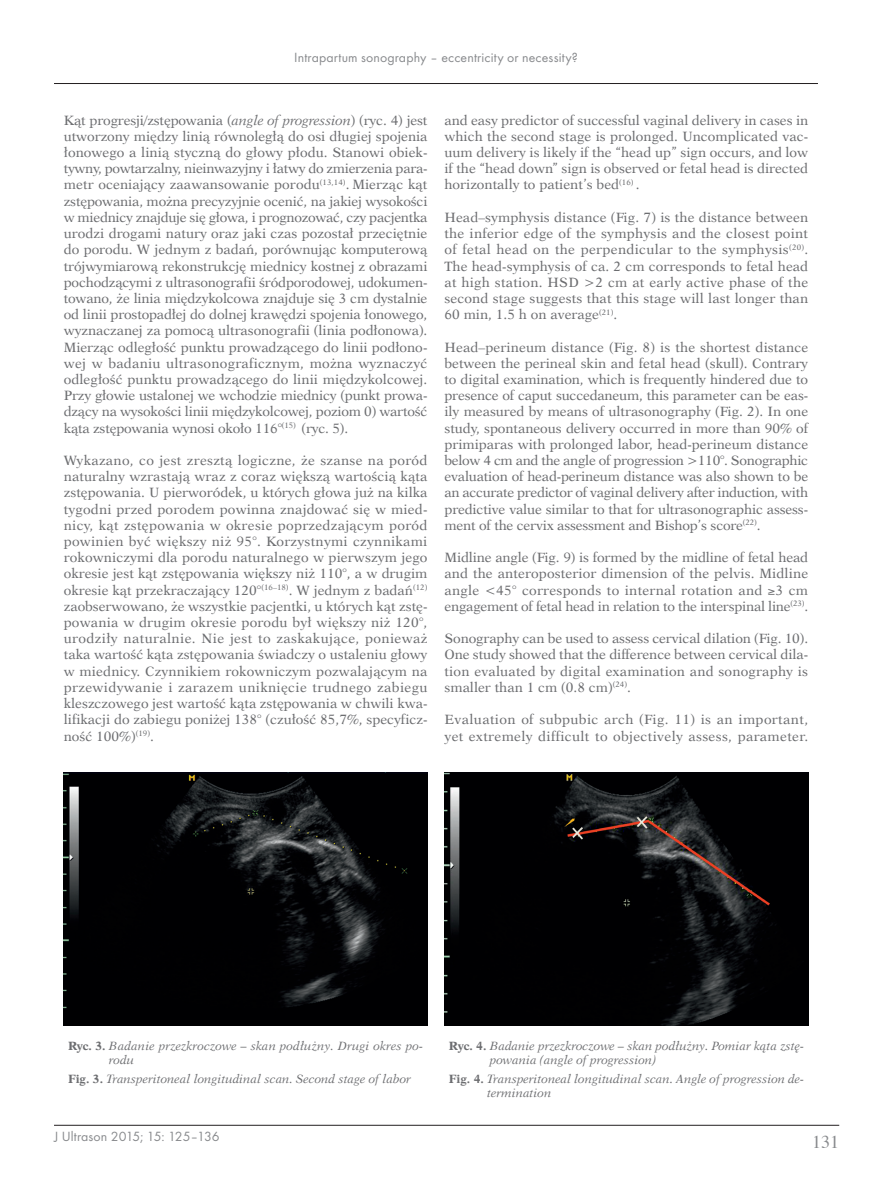
<style>
.page{position:relative;width:872px;height:1191px;background:#fff}
.page>*{position:absolute;margin:0;border:0;box-sizing:border-box;transform-origin:0 0}
.t1{font:18px "Times";color:#888a8d}
.t2{font:13.8px "Futura TCE";letter-spacing:.01em;color:#888a8d}
.t3{font:13.5px/16.2px "Dutch 823 EU";color:#6c6d70;text-align:justify}
.t4{font:13.5px/16.2px "Dutch 823 EU";letter-spacing:.025em;color:#6c6d70}
.t5{font:italic 12px/14.4px "Dutch 823 EU";color:#6c6d70}
.s1{font-style:italic}
.s2{font-weight:700;font-style:normal}
</style>
<div class="page">
<hr style="left:54px;top:1125px;width:785px;height:1px;background:#231f20">
<hr style="left:54px;top:83px;width:764px;height:1px;background:#231f20">
<img style="left:64px;top:772px;width:363px;height:253px">
<img style="left:444px;top:772px;width:364px;height:253px">
<p class="t2" style="left:294px;top:51px;width:285px">Intrapartum sonography – eccentricity or necessity?</p>
<p class="t3" style="left:64px;top:112px;width:365px">Kąt progresji/zstępowania (<span class="s1">angle of progression</span>) (ryc. 4) jest utworzony między linią równoległą do osi długiej spojenia łonowego a linią styczną do głowy płodu. Stanowi obiek&shy;tywny, powtarzalny, nieinwazyjny i łatwy do zmierzenia para&shy;metr oceniający zaawansowanie porodu<sup>(13,14)</sup>. Mierząc kąt zstępowania, można precyzyjnie ocenić, na jakiej wysokości w miednicy znajduje się głowa, i prognozować, czy pacjentka urodzi drogami natury oraz jaki czas pozostał przeciętnie do porodu. W jednym z badań, porównując komputerową trójwymiarową rekonstrukcję miednicy kostnej z obrazami pochodzącymi z ultrasonografii śródporodowej, udokumen&shy;towano, że linia międzykolcowa znajduje się 3 cm dystalnie od linii prostopadłej do dolnej krawędzi spojenia łonowego, wyznaczanej za pomocą ultrasonografii (linia podłonowa).<br>Mierząc odległość punktu prowadzącego do linii podłono&shy;wej w badaniu ultrasonograficznym, można wyznaczyć odległość punktu prowadzącego do linii międzykolcowej.<br>Przy głowie ustalonej we wchodzie miednicy (punkt prowa&shy;dzący na wysokości linii międzykolcowej, poziom 0) wartość kąta zstępowania wynosi około 116°<sup>(15)</sup> (ryc. 5).</p>
<p class="t3" style="left:64px;top:452px;width:365px">Wykazano, co jest zresztą logiczne, że szanse na poród naturalny wzrastają wraz z coraz większą wartością kąta zstępowania. U pierworódek, u których głowa już na kilka tygodni przed porodem powinna znajdować się w mied&shy;nicy, kąt zstępowania w okresie poprzedzającym poród powinien być większy niż 95°. Korzystnymi czynnikami rokowniczymi dla porodu naturalnego w pierwszym jego okresie jest kąt zstępowania większy niż 110°, a w drugim okresie kąt przekraczający 120°<sup>(16–18)</sup>. W jednym z badań<sup>(12) </sup>zaobserwowano, że wszystkie pacjentki, u których kąt zstę&shy;powania w drugim okresie porodu był większy niż 120°, urodziły naturalnie. Nie jest to zaskakujące, ponieważ taka wartość kąta zstępowania świadczy o ustaleniu głowy w miednicy. Czynnikiem rokowniczym pozwalającym na przewidywanie i zarazem uniknięcie trudnego zabiegu kleszczowego jest wartość kąta zstępowania w chwili kwa&shy;lifikacji do zabiegu poniżej 138° (czułość 85,7%, specyficz&shy;ność 100%)<sup>(19)</sup>.</p>
<p class="t3" style="left:444px;top:112px;width:365px">and easy predictor of successful vaginal delivery in cases in which the second stage is prolonged. Uncomplicated vac&shy;uum delivery is likely if the “head up” sign occurs, and low if the “head down” sign is observed or fetal head is directed horizontally to patient’s bed<sup>(16)</sup> .</p>
<p class="t3" style="left:444px;top:209px;width:365px">Head–symphysis distance (Fig. 7) is the distance between the inferior edge of the symphysis and the closest point of fetal head on the perpendicular to the symphysis<sup>(20)</sup>.<br>The head-symphysis of ca. 2 cm corresponds to fetal head at high station. HSD &gt;2 cm at early active phase of the second stage suggests that this stage will last longer than 60 min, 1.5 h on average<sup>(21)</sup>.</p>
<p class="t3" style="left:444px;top:338px;width:365px">Head–perineum distance (Fig. 8) is the shortest distance between the perineal skin and fetal head (skull). Contrary to digital examination, which is frequently hindered due to presence of caput succedaneum, this parameter can be eas&shy;ily measured by means of ultrasonography (Fig. 2). In one study, spontaneous delivery occurred in more than 90% of primiparas with prolonged labor, head-perineum distance below 4 cm and the angle of progression &gt;110°. Sonographic evaluation of head-perineum distance was also shown to be an accurate predictor of vaginal delivery after induction, with predictive value similar to that for ultrasonographic assess&shy;ment of the cervix assessment and Bishop’s score<sup>(22)</sup>.</p>
<p class="t3" style="left:444px;top:549px;width:365px">Midline angle (Fig. 9) is formed by the midline of fetal head and the anteroposterior dimension of the pelvis. Midline angle &lt;45° corresponds to internal rotation and ≥3 cm engagement of fetal head in relation to the interspinal line<sup>(23)</sup>.</p>
<p class="t3" style="left:444px;top:630px;width:365px">Sonography can be used to assess cervical dilation (Fig. 10).<br>One study showed that the difference between cervical dila&shy;tion evaluated by digital examination and sonography is smaller than 1 cm (0.8 cm)<sup>(24)</sup>.</p>
<p class="t4" style="left:444px;top:711px;width:365px">Evaluation of subpubic arch (Fig. 11) is an important, yet extremely difficult to objectively assess, parameter.</p>
<p class="t5" style="left:109px;top:1038px;width:316px;text-indent:-41px"><span class="s2">Ryc. 3.</span> Badanie przezkroczowe – skan podłużny. Drugi okres po&shy;rodu</p>
<p class="t5" style="left:68px;top:1071px;width:344px"><span class="s2">Fig. 3.</span> Transperitoneal longitudinal scan. Second stage of labor</p>
<p class="t2" style="left:54px;top:1130px;width:167px">J Ultrason 2015; 15: 125–136</p>
<p class="t5" style="left:490px;top:1038px;width:316px;text-indent:-41px"><span class="s2">Ryc. 4.</span> Badanie przezkroczowe – skan podłużny. Pomiar kąta zstę&shy;powania (angle of progression)</p>
<p class="t5" style="left:487px;top:1071px;width:318px;text-indent:-38px"><span class="s2">Fig. 4.</span> Transperitoneal longitudinal scan. Angle of progression de&shy;termination</p>
<h1 class="t1" style="left:812px;top:1134px;width:28px">131</h1>
</div>
